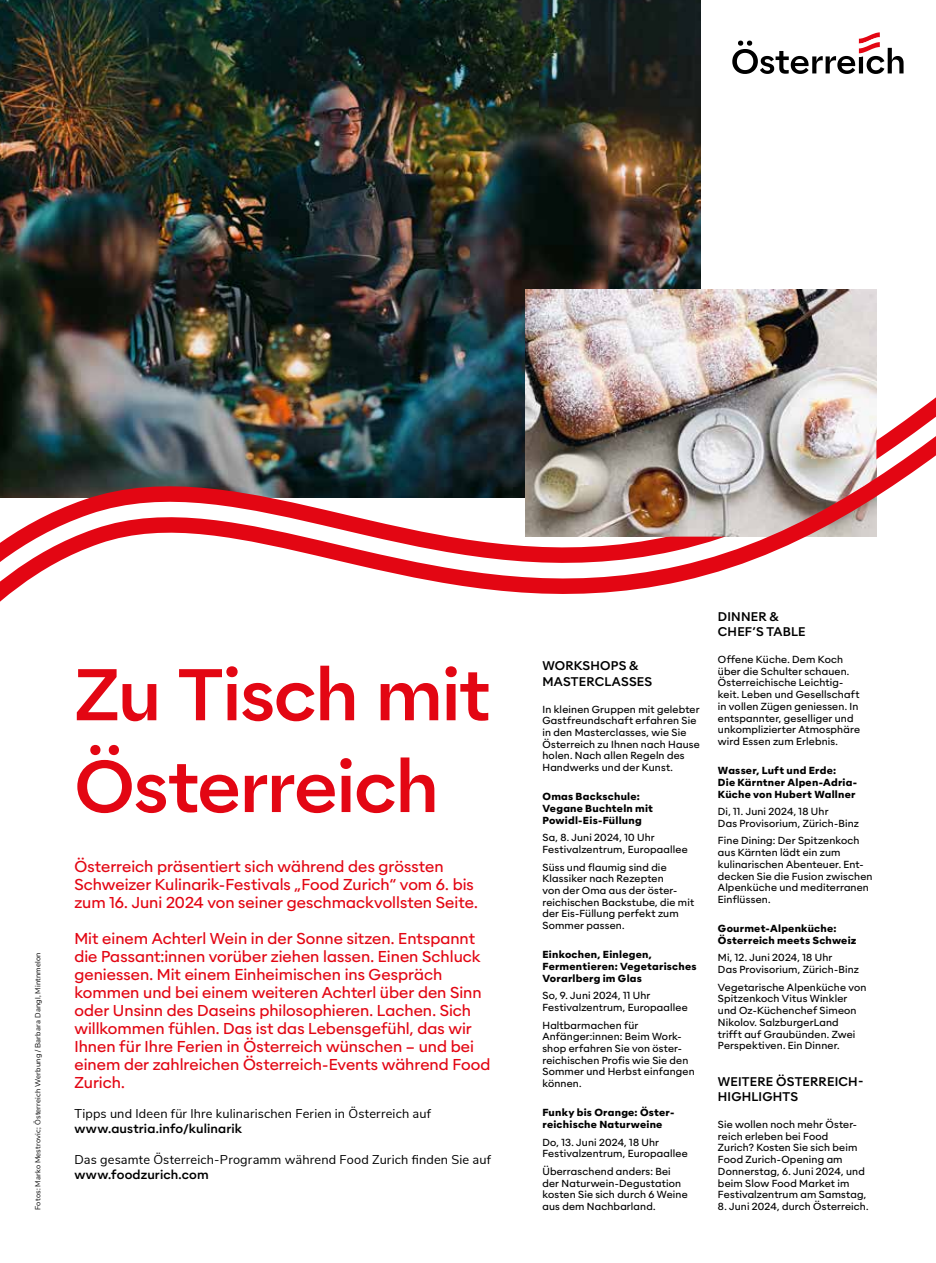
<style>
.page{position:relative;width:936px;height:1263px;background:#fff}
.page>*{position:absolute;margin:0;border:0;box-sizing:border-box;transform-origin:0 0}
.t1{font:69.6px/91.8px "Alaska Medium Contrast";letter-spacing:-.015em;color:#e30613}
.t2{font:15px/18px "Alaska";color:#e30613}
.t3{font:12.75px "Nunito Sans";letter-spacing:.015em;color:#000}
.t4{font:500 12px/15.3px "Alaska";letter-spacing:.015em;color:#000}
.t5{font:9.75px/11.7px "Alaska";letter-spacing:.015em;color:#000}
.t6{font:700 9.75px/11.7px "Alaska";letter-spacing:.025em;color:#000}
.t7{font:7.5px "Nunito Sans";letter-spacing:.025em;color:#000}
</style>
<div class="page">
<img style="left:0;top:0;width:701px;height:142px">
<img style="left:0;top:142px;width:935px;height:460px">
<svg style="left:732px;top:32px;width:171px;height:42px"></svg>
<p class="t7" style="left:32px;top:1210px;width:259px;rotate:-90deg">Fotos: Marko Mestrovic; Österreich Werbung / Barbara Dangl, Mintnmelon</p>
<h1 class="t1" style="left:74px;top:647px;width:417px">Zu Tisch mit<br>Österreich</h1>
<h2 class="t2" style="left:74px;top:857px;width:405px">Österreich präsentiert sich während des grössten<br>Schweizer Kulinarik-Festivals „Food Zurich“ vom 6. bis zum 16. Juni 2024 von seiner geschmackvollsten Seite.</h2>
<p class="t2" style="left:74px;top:929px;width:417px">Mit einem Achterl Wein in der Sonne sitzen. Entspannt die Passant:innen vorüber ziehen lassen. Einen Schluck geniessen. Mit einem Einheimischen ins Gespräch kommen und bei einem weiteren Achterl über den Sinn oder Unsinn des Daseins philosophieren. Lachen. Sich willkommen fühlen. Das ist das Lebensgefühl, das wir Ihnen für Ihre Ferien in Österreich wünschen – und bei einem der zahlreichen Österreich-Events während Food Zurich.</p>
<h3 class="t3" style="left:74px;top:1104px;width:358px">Tipps und Ideen für Ihre kulinarischen Ferien in Österreich auf</h3>
<p class="t4" style="left:74px;top:1121px;width:169px">www.austria.info/kulinarik</p>
<h3 class="t3" style="left:74px;top:1150px;width:418px">Das gesamte Österreich-Programm während Food Zurich finden Sie auf</h3>
<p class="t4" style="left:74px;top:1167px;width:136px">www.foodzurich.com</p>
<p class="t4" style="left:542px;top:658px;width:111px">WORKSHOPS &amp;<br>MASTERCLASSES</p>
<p class="t5" style="left:542px;top:703px;width:159px">In kleinen Gruppen mit gelebter<br>Gastfreundschaft erfahren Sie in den Masterclasses, wie Sie<br>Österreich zu Ihnen nach Hause holen. Nach allen Regeln des<br>Handwerks und der Kunst.</p>
<p class="t6" style="left:542px;top:791px;width:112px">Omas Backschule:<br>Vegane Buchteln mit<br>Powidl-Eis-Füllung</p>
<p class="t5" style="left:542px;top:832px;width:147px">Sa, 8. Juni 2024, 10 Uhr<br>Festivalzentrum, Europaallee</p>
<p class="t5" style="left:542px;top:861px;width:153px">Süss und flaumig sind die<br>Klassiker nach Rezepten<br>von der Oma aus der öster&shy;reichischen Backstube, die mit der Eis-Füllung perfekt zum<br>Sommer passen.</p>
<p class="t6" style="left:542px;top:949px;width:156px">Einkochen, Einlegen,<br>Fermentieren: Vegetarisches<br>Vorarlberg im Glas</p>
<p class="t5" style="left:542px;top:989px;width:147px">So, 9. Juni 2024, 11 Uhr<br>Festivalzentrum, Europaallee</p>
<p class="t5" style="left:542px;top:1019px;width:154px">Haltbarmachen für<br>Anfänger:innen: Beim Work&shy;shop erfahren Sie von öster&shy;reichischen Profis wie Sie den<br>Sommer und Herbst einfangen können.</p>
<p class="t6" style="left:542px;top:1106px;width:134px">Funky bis Orange: Öster&shy;reichische Naturweine</p>
<p class="t5" style="left:542px;top:1136px;width:147px">Do, 13. Juni 2024, 18 Uhr<br>Festivalzentrum, Europaallee</p>
<p class="t5" style="left:542px;top:1165px;width:147px">Überraschend anders: Bei der Naturwein-Degustation kosten Sie sich durch 6 Weine aus dem Nachbarland.</p>
<p class="t4" style="left:718px;top:608px;width:89px">DINNER &amp;<br>CHEF’S TABLE</p>
<p class="t5" style="left:718px;top:653px;width:143px">Offene Küche. Dem Koch über die Schulter schauen.<br>Österreichische Leichtig&shy;keit. Leben und Gesellschaft in vollen Zügen geniessen. In entspannter, geselliger und unkomplizierter Atmosphäre wird Essen zum Erlebnis.</p>
<p class="t6" style="left:718px;top:764px;width:140px">Wasser, Luft und Erde:<br>Die Kärntner Alpen-Adria-<br>Küche von Hubert Wallner</p>
<p class="t5" style="left:718px;top:805px;width:143px">Di, 11. Juni 2024, 18 Uhr<br>Das Provisorium, Zürich-Binz</p>
<p class="t5" style="left:718px;top:835px;width:156px">Fine Dining: Der Spitzenkoch aus Kärnten lädt ein zum kulinarischen Abenteuer. Ent&shy;decken Sie die Fusion zwischen<br>Alpenküche und mediterranen<br>Einflüssen.</p>
<p class="t6" style="left:718px;top:922px;width:140px">Gourmet-Alpenküche:<br>Österreich meets Schweiz</p>
<p class="t5" style="left:718px;top:952px;width:143px">Mi, 12. Juni 2024, 18 Uhr<br>Das Provisorium, Zürich-Binz</p>
<p class="t5" style="left:718px;top:981px;width:150px">Vegetarische Alpenküche von<br>Spitzenkoch Vitus Winkler und Oz-Küchenchef Simeon<br>Nikolov. SalzburgerLand<br>trifft auf Graubünden. Zwei<br>Perspektiven. Ein Dinner.</p>
<p class="t4" style="left:718px;top:1073px;width:147px">WEITERE ÖSTERREICH-<br>HIGHLIGHTS</p>
<p class="t5" style="left:718px;top:1118px;width:150px">Sie wollen noch mehr Öster&shy;reich erleben bei Food<br>Zurich? Kosten Sie sich beim<br>Food Zurich-Opening am<br>Donnerstag, 6. Juni 2024, und beim Slow Food Market im<br>Festivalzentrum am Samstag,</p>
<p class="t5" style="left:718px;top:1200px;width:152px">8. Juni 2024, durch Österreich.</p>
</div>
